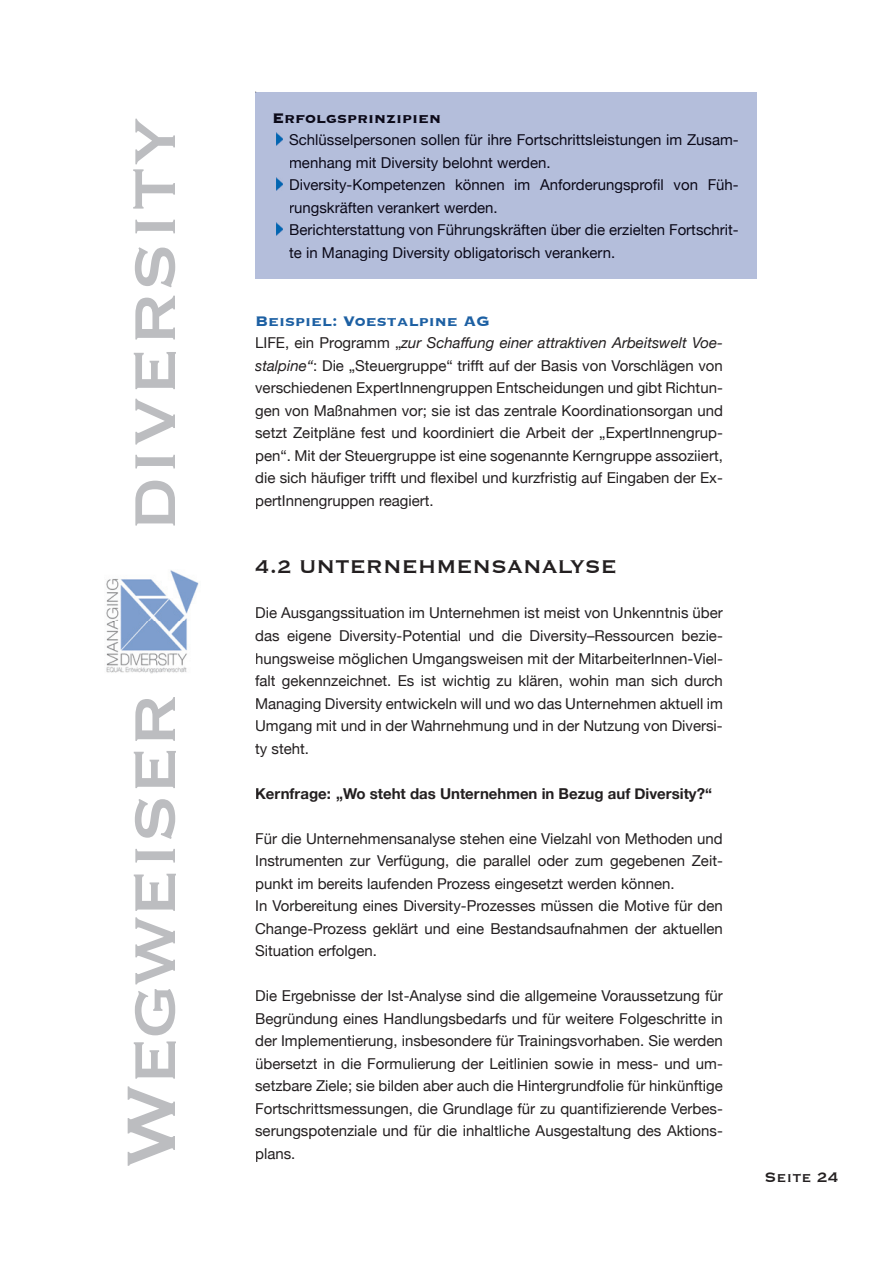
<style>
.page{position:relative;width:893px;height:1263px;background:#fff}
.page>*{position:absolute;margin:0;border:0;box-sizing:border-box;transform-origin:0 0}
.t1{font:90px "Copperplate";letter-spacing:-.015em;color:#bcbdc0}
.t2{font:24px "Copperplate";color:#231f20}
.t3{font:700 18px "Copperplate";color:#1d60a3}
.t4{font:700 18px "Copperplate";color:#0b0918}
.t5{font:18px "Copperplate";color:#231f20}
.t6{font:15px/22.5px "Helvetica Neue";color:#231f20;text-align:justify}
.t7{font:15px/22.5px "Helvetica Neue";color:#0b0918}
.t8{font:700 15px "Helvetica Neue";color:#231f20}
.s1{font-style:italic}
</style>
<div class="page">
<img style="left:106px;top:570px;width:93px;height:103px">
<div style="left:255px;top:92px;width:502px;height:186px;background:#b4bedb"></div>
<div style="left:274px;top:113px;width:166px;height:10px;background:#b4bedb"></div>
<svg style="left:276px;top:133px;width:7px;height:12px"></svg>
<div style="left:290px;top:134px;width:448px;height:14px;background:#b4bedb"></div>
<div style="left:290px;top:157px;width:259px;height:14px;background:#b4bedb"></div>
<svg style="left:276px;top:178px;width:7px;height:12px"></svg>
<div style="left:290px;top:179px;width:448px;height:14px;background:#b4bedb"></div>
<div style="left:290px;top:202px;width:207px;height:14px;background:#b4bedb"></div>
<svg style="left:276px;top:223px;width:7px;height:12px"></svg>
<div style="left:290px;top:224px;width:448px;height:14px;background:#b4bedb"></div>
<div style="left:289px;top:247px;width:326px;height:14px;background:#b4bedb"></div>
<h1 class="t1" style="left:93px;top:531px;width:417px;rotate:-90deg">diversity</h1>
<h1 class="t1" style="left:93px;top:1168px;width:477px;rotate:-90deg">Wegweiser</h1>
<p class="t4" style="left:272px;top:106px;width:171px">Erfolgsprinzipien</p>
<p class="t7" style="left:289px;top:128px;width:451px">Schlüsselpersonen sollen für ihre Fortschrittsleistungen im Zusam&shy;menhang mit Diversity belohnt werden.<br>Diversity-Kompetenzen können im Anforderungsprofil von Füh&shy;rungskräften verankert werden.<br>Berichterstattung von Führungskräften über die erzielten Fortschrit&shy;te in Managing Diversity obligatorisch verankern.</p>
<p class="t3" style="left:255px;top:309px;width:236px">Beispiel: Voestalpine AG</p>
<p class="t6" style="left:255px;top:332px;width:469px">LIFE, ein Programm „<span class="s1">zur Schaffung einer attraktiven Arbeitswelt Voe&shy;stalpine“</span>: Die „Steuergruppe“ trifft auf der Basis von Vorschlägen von verschiedenen ExpertInnengruppen Entscheidungen und gibt Richtun&shy;gen von Maßnahmen vor; sie ist das zentrale Koordinationsorgan und setzt Zeitpläne fest und koordiniert die Arbeit der „ExpertInnengrup&shy;pen“. Mit der Steuergruppe ist eine sogenannte Kerngruppe assoziiert, die sich häufiger trifft und flexibel und kurzfristig auf Eingaben der Ex&shy;pertInnengruppen reagiert.</p>
<h2 class="t2" style="left:255px;top:552px;width:363px">4.2 UNTERNEHMENSANALYSE</h2>
<p class="t6" style="left:255px;top:602px;width:469px">Die Ausgangssituation im Unternehmen ist meist von Unkenntnis über das eigene Diversity-Potential und die Diversity–Ressourcen bezie&shy;hungsweise möglichen Umgangsweisen mit der MitarbeiterInnen-Viel&shy;falt gekennzeichnet. Es ist wichtig zu klären, wohin man sich durch Managing Diversity entwickeln will und wo das Unternehmen aktuell im Umgang mit und in der Wahrnehmung und in der Nutzung von Diversi&shy;ty steht.</p>
<p class="t8" style="left:255px;top:784px;width:458px">Kernfrage: „Wo steht das Unternehmen in Bezug auf Diversity?“</p>
<p class="t6" style="left:255px;top:827px;width:469px;text-align:left">Für die Unternehmensanalyse stehen eine Vielzahl von Methoden und Instrumenten zur Verfügung, die parallel oder zum gegebenen Zeit&shy;punkt im bereits laufenden Prozess eingesetzt werden können.<br>In Vorbereitung eines Diversity-Prozesses müssen die Motive für den Change-Prozess geklärt und eine Bestandsaufnahmen der aktuellen Situation erfolgen.</p>
<p class="t6" style="left:255px;top:984px;width:469px">Die Ergebnisse der Ist-Analyse sind die allgemeine Voraussetzung für Begründung eines Handlungsbedarfs und für weitere Folgeschritte in der Implementierung, insbesondere für Trainingsvorhaben. Sie werden übersetzt in die Formulierung der Leitlinien sowie in mess- und um&shy;setzbare Ziele; sie bilden aber auch die Hintergrundfolie für hinkünftige Fortschrittsmessungen, die Grundlage für zu quantifizierende Verbes&shy;serungspotenziale und für die inhaltliche Ausgestaltung des Aktions&shy;plans.</p>
<p class="t5" style="left:764px;top:1166px;width:76px">Seite 24</p>
</div>
